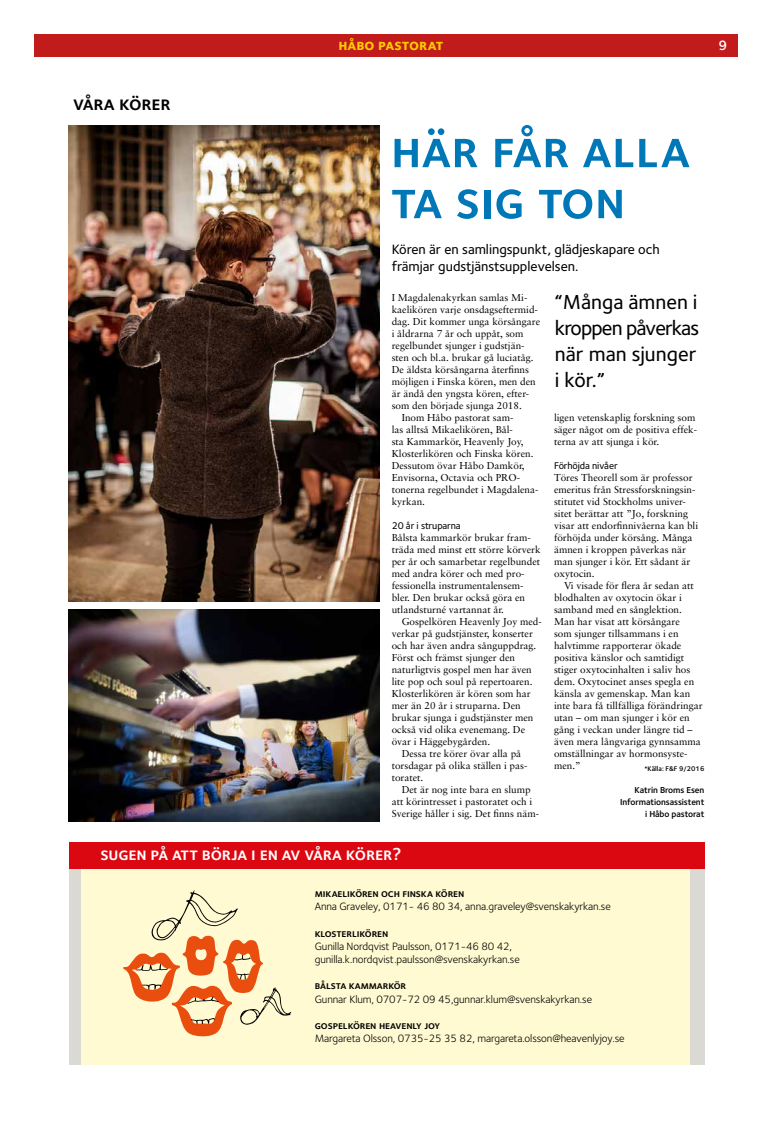
<style>
.page{position:relative;width:772px;height:1123px;background:#fff}
.page>*{position:absolute;margin:0;border:0;box-sizing:border-box;transform-origin:0 0}
.t1{font:54px/51px "Foundry Sterling Demi Expert";color:#0078b7}
.t2{font:500 21px/26px "Foundry Sterling";color:#000}
.t3{font:20px "Foundry Sterling Demi Expert";letter-spacing:-.01em;color:#000}
.t4{font:18px "Foundry Sterling Demi Expert";letter-spacing:-.01em;color:#fff}
.t5{font:15.5px "Foundry Sterling Bold Expert";color:#fc0}
.t6{font:500 14px/17px "Foundry Sterling";color:#000}
.t7{font:600 14px "Foundry Sterling";color:#fff}
.t8{font:11px/13.2px "Foundry Sterling";letter-spacing:-.01em;color:#000}
.t9{font:11px "Foundry Sterling Demi Expert";letter-spacing:-.01em;color:#000}
.t10{font:10px/12px "Sabon";color:#000}
.t11{font:500 10px "Foundry Sterling";letter-spacing:-.01em;color:#000}
.t12{font:600 9px/12px "Foundry Sterling";letter-spacing:-.01em;color:#000;text-align:right}
.t13{font:600 7px "Foundry Sterling";color:#000}
</style>
<div class="page">
<div style="left:34px;top:34px;width:703px;height:23px;background:#c21b1c"></div>
<img style="left:69px;top:126px;width:310px;height:476px">
<img style="left:69px;top:610px;width:310px;height:211px">
<div style="left:69px;top:845px;width:634px;height:219px;background:#dad9d3"></div>
<div style="left:81px;top:845px;width:608px;height:219px;background:#fffad2"></div>
<div style="left:69px;top:842px;width:634px;height:27px;background:#db0812"></div>
<svg style="left:123px;top:890px;width:168px;height:146px"></svg>
<h3 class="t3" style="left:73px;top:89px;width:99px">våra körer</h3>
<h3 class="t5" style="left:338px;top:34px;width:106px">håbo pastorat</h3>
<h3 class="t7" style="left:718px;top:35px;width:10px">9</h3>
<h1 class="t1" style="left:390px;top:122px;width:301px">här får alla ta sig ton</h1>
<h3 class="t6" style="left:391px;top:241px;width:269px">Kören är en samlingspunkt, glädjeskapare och främjar gudstjänstsupplevelsen.</h3>
<p class="t10" style="left:391px;top:292px;width:137px">I Magdalenakyrkan samlas Mi-</p>
<p class="t10" style="left:391px;top:304px;width:148px">kaelikören varje onsdagseftermid-</p>
<p class="t10" style="left:391px;top:316px;width:150px">dag. Dit kommer unga körsångare</p>
<p class="t10" style="left:391px;top:328px;width:133px">i åldrarna 7 år och uppåt, som</p>
<p class="t10" style="left:391px;top:340px;width:134px">regelbundet sjunger i gudstjän-</p>
<p class="t10" style="left:391px;top:352px;width:143px">sten och bl.a. brukar gå luciatåg.</p>
<p class="t10" style="left:391px;top:364px;width:139px">De äldsta körsångarna återfinns</p>
<p class="t10" style="left:391px;top:376px;width:145px">möjligen i Finska kören, men den</p>
<p class="t10" style="left:391px;top:388px;width:139px">är ändå den yngsta kören, efter-</p>
<p class="t10" style="left:391px;top:400px;width:132px">som den började sjunga 2018.</p>
<p class="t10" style="left:401px;top:412px;width:113px">Inom Håbo pastorat sam-</p>
<p class="t10" style="left:391px;top:424px;width:123px">las alltså Mikaelikören, Bål-</p>
<p class="t10" style="left:391px;top:436px;width:133px">sta Kammarkör, Heavenly Joy,</p>
<p class="t10" style="left:391px;top:448px;width:143px">Klosterlikören och Finska kören.</p>
<p class="t10" style="left:391px;top:460px;width:134px">Dessutom övar Håbo Damkör,</p>
<p class="t10" style="left:391px;top:472px;width:130px">Envisorna, Octavia och PRO-</p>
<p class="t10" style="left:391px;top:484px;width:148px">tonerna regelbundet i Magdalena-</p>
<p class="t10" style="left:391px;top:496px;width:35px">kyrkan.</p>
<p class="t11" style="left:391px;top:519px;width:70px">20 år i struparna</p>
<p class="t10" style="left:391px;top:532px;width:150px">Bålsta kammarkör brukar fram&shy;träda med minst ett större körverk per år och samarbetar regelbundet med andra körer och med pro&shy;fessionella instrumentalensem&shy;bler. Den brukar också göra en utlandsturné vartannat år.</p>
<p class="t10" style="left:401px;top:616px;width:142px">Gospelkören Heavenly Joy med-</p>
<p class="t10" style="left:391px;top:628px;width:143px">verkar på gudstjänster, konserter</p>
<p class="t10" style="left:391px;top:640px;width:146px">och har även andra sånguppdrag.</p>
<p class="t10" style="left:391px;top:652px;width:125px">Först och främst sjunger den</p>
<p class="t10" style="left:391px;top:664px;width:142px">naturligtvis gospel men har även</p>
<p class="t10" style="left:391px;top:676px;width:142px">lite pop och soul på repertoaren.</p>
<p class="t10" style="left:391px;top:688px;width:140px">Klosterlikören är kören som har</p>
<p class="t10" style="left:391px;top:700px;width:130px">mer än 20 år i struparna. Den</p>
<p class="t10" style="left:391px;top:712px;width:143px">brukar sjunga i gudstjänster men</p>
<p class="t10" style="left:391px;top:724px;width:135px">också vid olika evenemang. De</p>
<p class="t10" style="left:391px;top:736px;width:100px">övar i Häggebygården.</p>
<p class="t10" style="left:401px;top:748px;width:121px">Dessa tre körer övar alla på</p>
<p class="t10" style="left:391px;top:760px;width:137px">torsdagar på olika ställen i pas-</p>
<p class="t10" style="left:391px;top:772px;width:33px">toratet.</p>
<p class="t10" style="left:401px;top:784px;width:130px">Det är nog inte bara en slump</p>
<p class="t10" style="left:391px;top:796px;width:142px">att körintresset i pastoratet och i</p>
<p class="t10" style="left:391px;top:808px;width:149px">Sverige håller i sig. Det finns näm-</p>
<h2 class="t2" style="left:554px;top:288px;width:146px">“Många ämnen i kroppen påverkas när man sjunger i kör.”</h2>
<p class="t10" style="left:553px;top:412px;width:144px">ligen vetenskaplig forskning som säger något om de positiva effek&shy;terna av att sjunga i kör.</p>
<p class="t11" style="left:553px;top:459px;width:65px">Förhöjda nivåer</p>
<p class="t10" style="left:553px;top:472px;width:145px">Töres Theorell som är professor emeritus från Stressforskningsin&shy;stitutet vid Stockholms univer&shy;sitet berättar att ”Jo, forskning visar att endorfinnivåerna kan bli förhöjda under körsång. Många ämnen i kroppen påverkas när man sjunger i kör. Ett sådant är oxytocin.</p>
<p class="t10" style="left:553px;top:580px;width:150px;text-indent:10px">Vi visade för flera år sedan att blodhalten av oxytocin ökar i samband med en sånglektion.<br>Man har visat att körsångare<br>som sjunger tillsammans i en halvtimme rapporterar ökade positiva känslor och samtidigt stiger oxytocinhalten i saliv hos dem. Oxytocinet anses spegla en känsla av gemenskap. Man kan inte bara få tillfälliga förändringar utan – om man sjunger i kör en gång i veckan under längre tid – även mera långvariga gynnsamma omställningar av hormonsyste&shy;men.”</p>
<p class="t13" style="left:644px;top:764px;width:61px">*Källa: F&amp;F 9/2016</p>
<p class="t12" style="left:619px;top:784px;width:86px">Katrin Broms Esen<br>Informationsassistent i Håbo pastorat</p>
<h3 class="t4" style="left:100px;top:841px;width:302px">sugen på att börja i en av våra körer?</h3>
<p class="t9" style="left:314px;top:885px;width:151px">mikaelikören och finska kören</p>
<p class="t8" style="left:314px;top:899px;width:297px">Anna Graveley, 0171- 46 80 34, anna.graveley@svenskakyrkan.se</p>
<p class="t9" style="left:314px;top:925px;width:75px">klosterlikören</p>
<p class="t8" style="left:314px;top:939px;width:206px">Gunilla Nordqvist Paulsson, 0171-46 80 42, gunilla.k.nordqvist.paulsson@svenskakyrkan.se</p>
<p class="t9" style="left:314px;top:977px;width:93px">bålsta kammarkör</p>
<p class="t8" style="left:314px;top:992px;width:278px">Gunnar Klum, 0707-72 09 45,gunnar.klum@svenskakyrkan.se</p>
<p class="t9" style="left:314px;top:1017px;width:127px">gospelkören heavenly joy</p>
<p class="t8" style="left:314px;top:1031px;width:311px">Margareta Olsson, 0735-25 35 82, margareta.olsson@heavenlyjoy.se</p>
</div>
